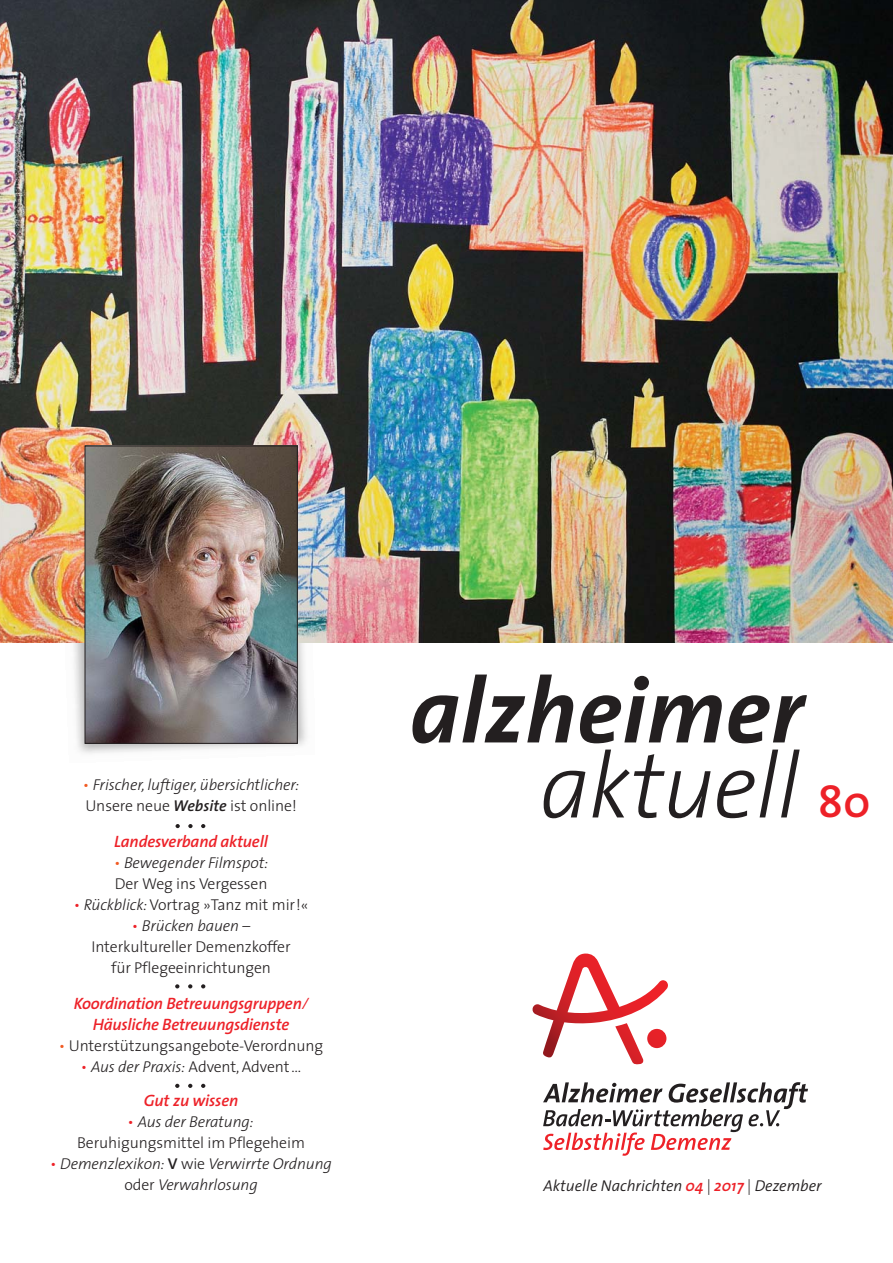
<style>
.page{position:relative;width:893px;height:1263px;background:#fff}
.page>*{position:absolute;margin:0;border:0;box-sizing:border-box;transform-origin:0 0}
.t1{font:italic 700 93px "The Sans";color:#231f20}
.t2{font:italic 300 93px "The Sans";letter-spacing:-.02em;color:#231f20}
.t3{font:600 45px "The Sans";color:#ed2128}
.t4{font:italic 600 16.5px/21px "The Sans";letter-spacing:-.01em;color:#ed2128;text-align:center}
.t5{font:300 15.75px/21px "The Sans";letter-spacing:-.005em;color:#231f20;text-align:center}
.t6{font:italic 300 15.75px/21px "The Sans";letter-spacing:-.005em;color:#231f20}
.t7{font:italic 300 15.75px "The Sans";color:#231f20}
.s1{font-style:normal;color:#f15a22}
.s2{font-style:normal}
.s3{font-weight:600}
.s4{color:#ed2128}
.s5{font-style:italic}
.s6{font-weight:300}
.s7{color:#f15a22}
.s8{font-style:normal;color:#ed2128}
.s9{font-weight:600;font-style:normal}
.s10{font-weight:600;color:#ed2128}
</style>
<div class="page">
<img style="left:62px;top:642px;width:253px;height:112px">
<img style="left:0;top:0;width:893px;height:642px">
<svg style="left:532px;top:953px;width:136px;height:112px"></svg>
<svg style="left:543px;top:1082px;width:265px;height:74px"></svg>
<img style="left:87px;top:448px;width:208px;height:293px">
<div style="left:85px;top:446px;width:212px;height:297px;border:1px solid #231f20"></div>
<svg style="left:176px;top:824px;width:4px;height:4px"></svg>
<svg style="left:188px;top:824px;width:5px;height:4px"></svg>
<svg style="left:201px;top:824px;width:4px;height:4px"></svg>
<svg style="left:175px;top:984px;width:4px;height:4px"></svg>
<svg style="left:188px;top:984px;width:4px;height:4px"></svg>
<svg style="left:201px;top:984px;width:4px;height:4px"></svg>
<svg style="left:175px;top:1084px;width:4px;height:4px"></svg>
<svg style="left:188px;top:1084px;width:4px;height:4px"></svg>
<svg style="left:201px;top:1084px;width:4px;height:4px"></svg>
<p class="t6" style="left:83px;top:775px;width:218px"><span class="s1">•</span> Frischer, luftiger, übersichtlicher:<br><span class="s2">Unsere neue</span> <span class="s3">Website</span> <span class="s2">ist online!</span></p>
<p class="t4" style="left:114px;top:832px;width:155px">Landesverband aktuell</p>
<p class="t6" style="left:114px;top:853px;width:156px"><span class="s1">•</span> Bewegender Filmspot:<br><span class="s2">Der Weg ins Vergessen</span></p>
<p class="t5" style="left:74px;top:895px;width:236px"><span class="s4">•</span> <span class="s5">Rückblick:</span> Vortrag »Tanz mit mir!«</p>
<p class="t5" style="left:91px;top:916px;width:201px"><span class="s4">•</span> <span class="s5">Brücken bauen</span> –<br>Interkultureller Demenzkoffer für Pflegeeinrichtungen</p>
<p class="t4" style="left:74px;top:994px;width:236px">Koordination Betreuungsgruppen<span class="s6">/<br></span>Häusliche Betreuungsdienste</p>
<p class="t5" style="left:59px;top:1036px;width:266px"><span class="s7">•</span> Unterstützungsangebote-Verordnung</p>
<p class="t5" style="left:81px;top:1057px;width:222px"><span class="s4">•</span> <span class="s5">Aus der Praxis:</span> Advent, Advent …</p>
<p class="t4" style="left:144px;top:1092px;width:96px">Gut zu wissen</p>
<p class="t5" style="left:77px;top:1113px;width:229px"><span class="s4">•</span> <span class="s5">Aus der Beratung:<br></span>Beruhigungsmittel im Pflegeheim</p>
<p class="t6" style="left:50px;top:1155px;width:283px;text-align:center"><span class="s8">•</span> Demenzlexikon: <span class="s9">V</span> <span class="s2">wie</span> Verwirrte Ordnung <span class="s2">oder</span> Verwahrlosung</p>
<h1 class="t1" style="left:410px;top:664px;width:395px">alzheimer</h1>
<h1 class="t2" style="left:540px;top:750px;width:261px">aktuell</h1>
<h2 class="t3" style="left:818px;top:785px;width:54px">80</h2>
<p class="t7" style="left:543px;top:1179px;width:280px">Aktuelle Nachrichten <span class="s10">04</span> <span class="s2">|</span> <span class="s10">2017</span> <span class="s2">|</span> Dezember</p>
</div>
